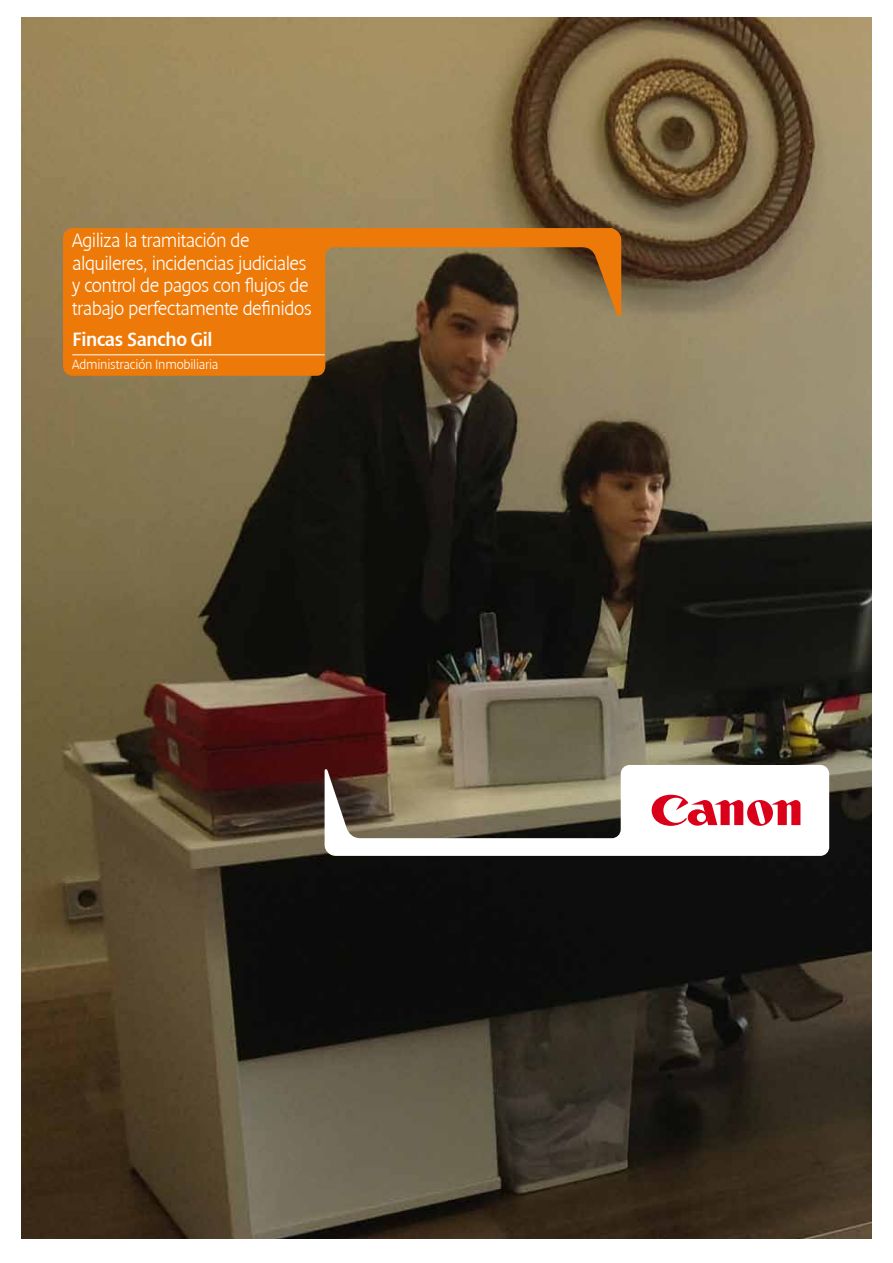
<style>
.page{position:relative;width:893px;height:1263px;background:#fff}
.page>*{position:absolute;margin:0;border:0;box-sizing:border-box;transform-origin:0 0}
.t1{font:300 19.5px/22.5px "Denda New";letter-spacing:-.025em;color:#fff}
.t2{font:19.5px "Denda New CE";letter-spacing:-.02em;color:#fff}
.t3{font:300 13.5px "Denda New";letter-spacing:-.015em;color:#fff}
</style>
<div class="page">
<img style="left:21px;top:18px;width:851px;height:1220px">
<svg style="left:325px;top:765px;width:504px;height:91px"></svg>
<svg style="left:652px;top:795px;width:148px;height:31px"></svg>
<svg style="left:62px;top:227px;width:560px;height:149px;background:#b67027"></svg>
<hr style="left:72px;top:354px;width:253px;height:1px;background:#fff">
<p class="t1" style="left:72px;top:230px;width:241px">Agiliza la tramitación de alquileres, incidencias judiciales y control de pagos con flujos de trabajo perfectamente definidos</p>
<p class="t2" style="left:72px;top:328px;width:142px">Fincas Sancho Gil</p>
<p class="t3" style="left:72px;top:358px;width:148px">Administración Inmobiliaria</p>
</div>
